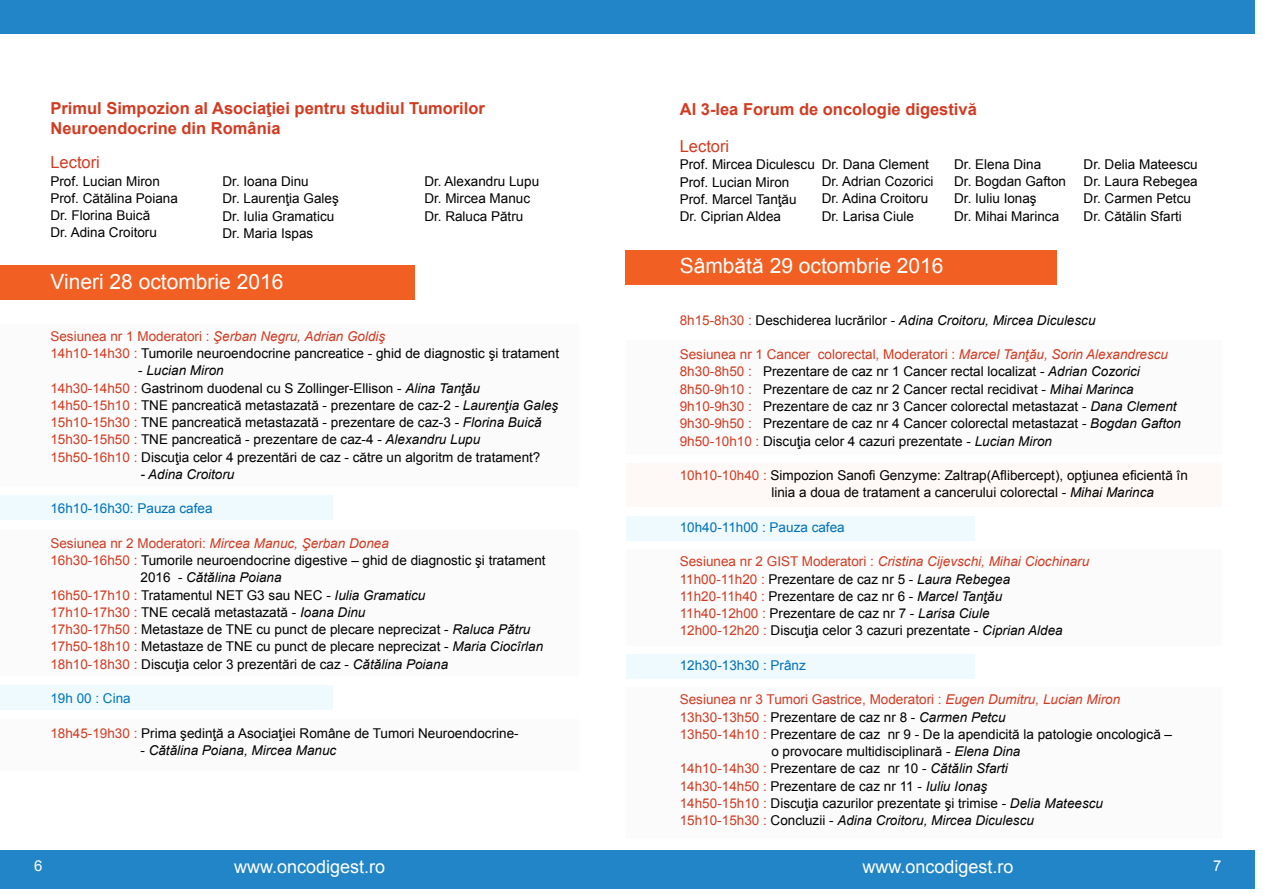
<style>
.page{position:relative;width:1263px;height:893px;background:#fff}
.page>*{position:absolute;margin:0;border:0;box-sizing:border-box;transform-origin:0 0}
.t1{font:21px "Arial";color:#fff}
.t2{font:18px "Arial";color:#fff}
.t3{font:700 16.5px/19.5px "Arial";color:#d23b21}
.t4{font:16.5px "Arial";color:#d23b21}
.t5{font:15px "Arial";color:#fff}
.t6{font:13.5px/17.2px "Arial";color:#000}
.t7{font:italic 13.5px "Arial";color:#000}
.t8{font:13.5px "Arial";color:#0070ba}
.t9{font:13.5px "Arial";color:#d23b21}
.t10{font:italic 13.5px "Arial";color:#d23b21}
.s1{color:#d23b21}
.s2{font-style:italic;color:#d23b21}
.s3{font-style:italic}
.s4{font-style:normal}
.s5{font-style:normal;color:#d23b21}
</style>
<div class="page">
<div style="left:627px;top:340px;width:595px;height:115px;background:#fbfbfc"></div>
<div style="left:0;top:324px;width:579px;height:162px;background:#fbfbfc"></div>
<div style="left:627px;top:463px;width:595px;height:44px;background:#fef9f6"></div>
<div style="left:627px;top:654px;width:348px;height:24px;background:#eefafe"></div>
<div style="left:627px;top:550px;width:595px;height:96px;background:#fbfbfc"></div>
<div style="left:627px;top:687px;width:595px;height:152px;background:#fbfbfc"></div>
<div style="left:627px;top:516px;width:348px;height:24px;background:#eefafe"></div>
<div style="left:626px;top:250px;width:431px;height:34px;background:#f15f22"></div>
<div style="left:0;top:719px;width:579px;height:52px;background:#fbfbfc"></div>
<div style="left:0;top:530px;width:579px;height:146px;background:#fbfbfc"></div>
<div style="left:0;top:496px;width:332px;height:24px;background:#eefafe"></div>
<div style="left:0;top:266px;width:415px;height:34px;background:#f15f22"></div>
<div style="left:0;top:0;width:626px;height:33px;background:#2185c7"></div>
<div style="left:0;top:850px;width:626px;height:38px;background:#2185c7"></div>
<div style="left:624px;top:0;width:631px;height:33px;background:#2185c7"></div>
<div style="left:624px;top:850px;width:631px;height:38px;background:#2185c7"></div>
<div style="left:0;top:685px;width:332px;height:24px;background:#eefafe"></div>
<p class="t3" style="left:50px;top:99px;width:436px">Primul Simpozion al Asociaţiei pentru studiul Tumorilor<br>Neuroendocrine din România</p>
<p class="t4" style="left:50px;top:151px;width:51px">Lectori</p>
<p class="t6" style="left:50px;top:172px;width:129px">Prof. Lucian Miron<br>Prof. Cătălina Poiana<br>Dr. Florina Buică<br>Dr. Adina Croitoru</p>
<h1 class="t1" style="left:50px;top:267px;width:235px">Vineri 28 octombrie 2016</h1>
<p class="t6" style="left:222px;top:173px;width:118px">Dr. Ioana Dinu<br>Dr. Laurenţia Galeş<br>Dr. Iulia Gramaticu<br>Dr. Maria Ispas</p>
<p class="t6" style="left:424px;top:173px;width:116px">Dr. Alexandru Lupu<br>Dr. Mircea Manuc<br>Dr. Raluca Pătru</p>
<p class="t6" style="left:50px;top:327px;width:510px"><span class="s1">Sesiunea nr 1 Moderatori :</span> <span class="s2">Şerban Negru, Adrian Goldiş<br></span><span class="s1">14h10-14h30 :</span> Tumorile neuroendocrine pancreatice - ghid de diagnostic şi tratament</p>
<p class="t6" style="left:50px;top:362px;width:509px;text-indent:88px">- <span class="s3">Lucian Miron<br></span><span class="s1">14h30-14h50 :</span> Gastrinom duodenal cu S Zollinger-Ellison - <span class="s3">Alina Tanţău </span><span class="s1">14h50-15h10 :</span> TNE pancreatică metastazată - prezentare de caz-2 - <span class="s3">Laurenţia Galeş </span><span class="s1">15h10-15h30 :</span> TNE pancreatică metastazată - prezentare de caz-3 - <span class="s3">Florina Buică </span><span class="s1">15h30-15h50 :</span> TNE pancreatică - prezentare de caz-4 - <span class="s3">Alexandru Lupu </span><span class="s1">15h50-16h10 :</span> Discuţia celor 4 prezentări de caz - către un algoritm de tratament?</p>
<p class="t7" style="left:140px;top:465px;width:96px">- Adina Croitoru</p>
<p class="t8" style="left:50px;top:499px;width:164px">16h10-16h30: Pauza cafea</p>
<p class="t10" style="left:50px;top:534px;width:340px"><span class="s4">Sesiunea nr 2 Moderatori:</span> Mircea Manuc, Şerban Donea</p>
<p class="t6" style="left:50px;top:552px;width:497px"><span class="s1">16h30-16h50 :</span> Tumorile neuroendocrine digestive – ghid de diagnostic şi tratament</p>
<p class="t7" style="left:140px;top:569px;width:143px"><span class="s4">2016 -</span> Cătălina Poiana</p>
<p class="t6" style="left:50px;top:586px;width:376px"><span class="s1">16h50-17h10 :</span> Tratamentul NET G3 sau NEC - <span class="s3">Iulia Gramaticu</span></p>
<p class="t6" style="left:50px;top:603px;width:316px"><span class="s1">17h10-17h30 :</span> TNE cecală metastazată - <span class="s3">Ioana Dinu</span></p>
<p class="t6" style="left:50px;top:621px;width:482px"><span class="s1">17h30-17h50 :</span> Metastaze de TNE cu punct de plecare neprecizat - <span class="s3">Raluca Pătru</span></p>
<p class="t6" style="left:50px;top:638px;width:494px"><span class="s1">17h50-18h10 :</span> Metastaze de TNE cu punct de plecare neprecizat - <span class="s3">Maria Ciocîrlan</span></p>
<p class="t6" style="left:50px;top:655px;width:399px"><span class="s1">18h10-18h30 :</span> Discuţia celor 3 prezentări de caz - <span class="s3">Cătălina Poiana</span></p>
<p class="t8" style="left:50px;top:689px;width:82px">19h 00 : Cina</p>
<p class="t6" style="left:50px;top:724px;width:470px"><span class="s1">18h45-19h30 :</span> Prima şedinţă a Asociaţiei Române de Tumori Neuroendocrine-</p>
<p class="t7" style="left:140px;top:741px;width:197px"><span class="s4">-</span> Cătălina Poiana, Mircea Manuc</p>
<p class="t3" style="left:680px;top:100px;width:299px">Al 3-lea Forum de oncologie digestivă</p>
<p class="t4" style="left:680px;top:135px;width:51px">Lectori</p>
<p class="t6" style="left:680px;top:156px;width:137px">Prof. Mircea Diculescu<br>Prof. Lucian Miron<br>Prof. Marcel Tanţău<br>Dr. Ciprian Aldea</p>
<h1 class="t1" style="left:680px;top:251px;width:265px">Sâmbătă 29 octombrie 2016</h1>
<p class="t6" style="left:822px;top:155px;width:113px">Dr. Dana Clement<br>Dr. Adrian Cozorici<br>Dr. Adina Croitoru<br>Dr. Larisa Ciule</p>
<p class="t6" style="left:954px;top:155px;width:113px">Dr. Elena Dina<br>Dr. Bogdan Gafton<br>Dr. Iuliu Ionaş<br>Dr. Mihai Marinca</p>
<p class="t6" style="left:1083px;top:155px;width:116px">Dr. Delia Mateescu<br>Dr. Laura Rebegea<br>Dr. Carmen Petcu<br>Dr. Cătălin Sfarti</p>
<p class="t7" style="left:680px;top:311px;width:417px"><span class="s5">8h15-8h30 :</span> <span class="s4">Deschiderea lucrărilor -</span> Adina Croitoru, Mircea Diculescu</p>
<p class="t6" style="left:680px;top:346px;width:503px"><span class="s1">Sesiunea nr 1 Cancer colorectal, Moderatori :</span> <span class="s2">Marcel Tanţău, Sorin Alexandrescu </span><span class="s1">8h30-8h50 :</span> Prezentare de caz nr 1 Cancer rectal localizat - <span class="s3">Adrian Cozorici </span><span class="s1">8h50-9h10 :</span> Prezentare de caz nr 2 Cancer rectal recidivat - <span class="s3">Mihai Marinca </span><span class="s1">9h10-9h30 :</span> Prezentare de caz nr 3 Cancer colorectal metastazat - <span class="s3">Dana Clement </span><span class="s1">9h30-9h50 :</span> Prezentare de caz nr 4 Cancer colorectal metastazat - <span class="s3">Bogdan Gafton </span><span class="s1">9h50-10h10 :</span> Discuţia celor 4 cazuri prezentate - <span class="s3">Lucian Miron</span></p>
<p class="t6" style="left:771px;top:467px;width:418px;text-indent:-92px"><span class="s1">10h10-10h40 :</span> Simpozion Sanofi Genzyme: Zaltrap(Aflibercept), opţiunea eficientă în linia a doua de tratament a cancerului colorectal - <span class="s3">Mihai Marinca</span></p>
<p class="t8" style="left:680px;top:518px;width:166px">10h40-11h00 : Pauza cafea</p>
<p class="t6" style="left:680px;top:553px;width:411px"><span class="s1">Sesiunea nr 2 GIST Moderatori :</span> <span class="s2">Cristina Cijevschi, Mihai Ciochinaru </span><span class="s1">11h00-11h20 :</span> Prezentare de caz nr 5 - <span class="s3">Laura Rebegea </span><span class="s1">11h20-11h40 :</span> Prezentare de caz nr 6 - <span class="s3">Marcel Tanţău<br></span><span class="s1">11h40-12h00 :</span> Prezentare de caz nr 7 - <span class="s3">Larisa Ciule<br></span><span class="s1">12h00-12h20 :</span> Discuţia celor 3 cazuri prezentate - <span class="s3">Ciprian Aldea</span></p>
<p class="t8" style="left:680px;top:656px;width:128px">12h30-13h30 : Prânz</p>
<p class="t9" style="left:680px;top:690px;width:442px">Sesiunea nr 3 Tumori Gastrice, Moderatori : <span class="s3">Eugen Dumitru, Lucian Miron</span></p>
<p class="t6" style="left:680px;top:708px;width:327px"><span class="s1">13h30-13h50 :</span> Prezentare de caz nr 8 - <span class="s3">Carmen Petcu</span></p>
<p class="t6" style="left:680px;top:725px;width:494px"><span class="s1">13h50-14h10 :</span> Prezentare de caz nr 9 - De la apendicită la patologie oncologică –</p>
<p class="t6" style="left:771px;top:743px;width:251px">o provocare multidisciplinară - <span class="s3">Elena Dina</span></p>
<p class="t6" style="left:680px;top:760px;width:329px"><span class="s1">14h10-14h30 :</span> Prezentare de caz nr 10 - <span class="s3">Cătălin Sfarti</span></p>
<p class="t6" style="left:680px;top:777px;width:309px"><span class="s1">14h30-14h50 :</span> Prezentare de caz nr 11 - <span class="s3">Iuliu Ionaş</span></p>
<p class="t6" style="left:680px;top:794px;width:425px"><span class="s1">14h50-15h10 :</span> Discuţia cazurilor prezentate şi trimise - <span class="s3">Delia Mateescu</span></p>
<p class="t7" style="left:680px;top:812px;width:356px"><span class="s5">15h10-15h30 :</span> <span class="s4">Concluzii -</span> Adina Croitoru, Mircea Diculescu</p>
<p class="t5" style="left:34px;top:855px;width:10px">6</p>
<h2 class="t2" style="left:234px;top:854px;width:153px">www.oncodigest.ro</h2>
<h2 class="t2" style="left:862px;top:854px;width:153px">www.oncodigest.ro</h2>
<p class="t5" style="left:1213px;top:855px;width:10px">7</p>
</div>
